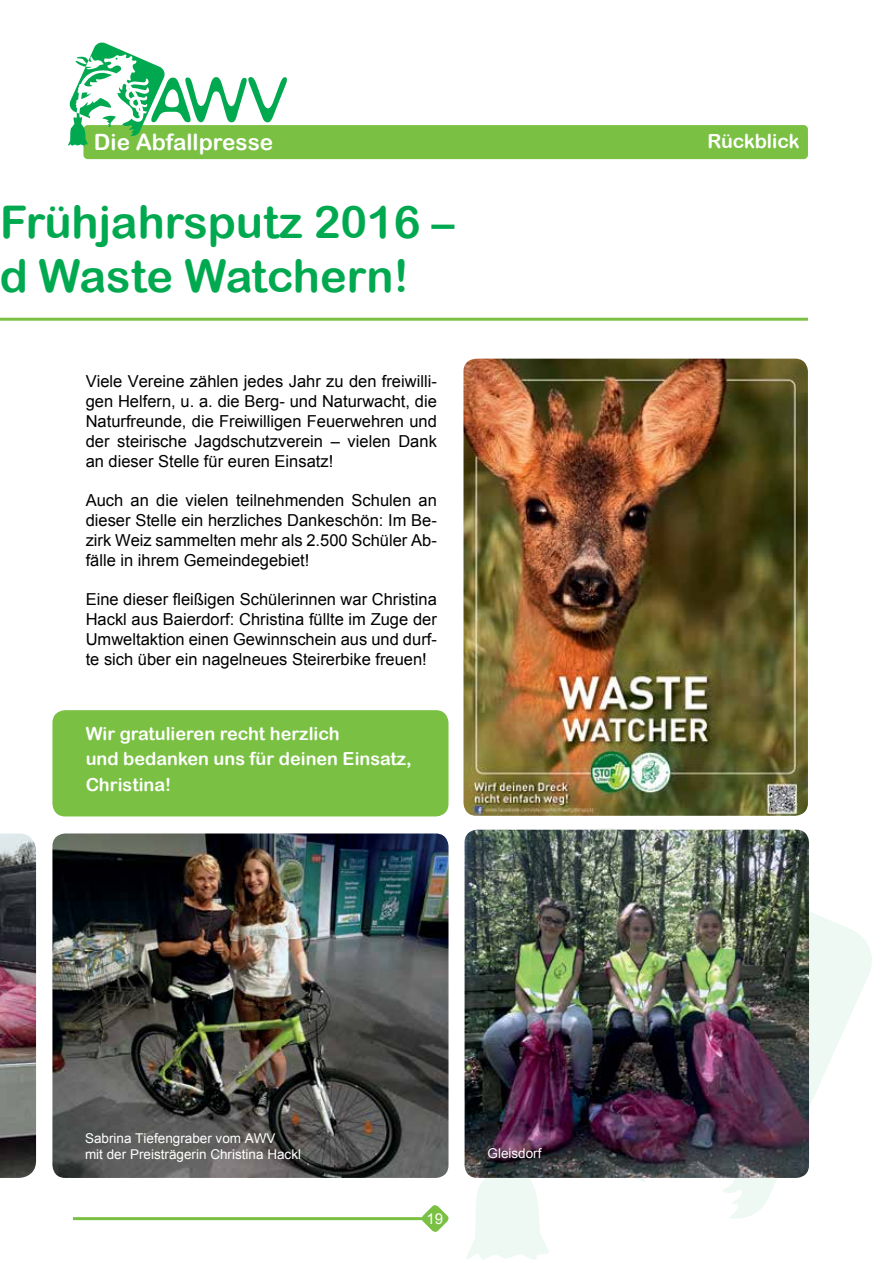
<style>
.page{position:relative;width:893px;height:1263px;background:#fff}
.page>*{position:absolute;margin:0;border:0;box-sizing:border-box;transform-origin:0 0}
.t1{font:45px/54px "Arial Rounded MT Bold";color:#00a94f}
.t2{font:22.5px "Arial Rounded MT Bold";color:#fff}
.t3{font:19.5px "Arial Rounded MT Bold";letter-spacing:-.005em;color:#fff}
.t4{font:18px/25.5px "Arial Rounded MT Bold";color:#fff}
.t5{font:16.5px/19.8px "Arial";color:#000;text-align:justify}
.t6{font:15px "Arial";color:#fff}
.t7{font:13.5px/16.2px "Arial";color:#fff}
</style>
<div class="page">
<svg style="left:420px;top:1205px;width:29px;height:27px"></svg>
<div style="left:83px;top:125px;width:725px;height:34px;background:#7ac143;border-radius:4px"></div>
<svg style="left:68px;top:42px;width:219px;height:104px"></svg>
<svg style="left:475px;top:828px;width:397px;height:365px"></svg>
<svg style="left:466px;top:1178px;width:304px;height:82px"></svg>
<hr style="left:74px;top:1217px;width:353px;height:3px;background:#7ac143">
<div style="left:52px;top:710px;width:396px;height:106px;background:#7ac143;border-radius:13px"></div>
<img style="left:463px;top:359px;width:345px;height:457px">
<hr style="left:0;top:318px;width:808px;height:3px;background:#7ac143">
<img style="left:465px;top:830px;width:344px;height:348px">
<img style="left:52px;top:833px;width:396px;height:345px">
<img style="left:0;top:833px;width:36px;height:345px">
<h2 class="t2" style="left:94px;top:129px;width:181px">Die Abfallpresse</h2>
<p class="t3" style="left:708px;top:130px;width:93px">Rückblick</p>
<h1 class="t1" style="left:-1px;top:195px;width:457px">Frühjahrsputz 2016 – d Waste Watchern!</h1>
<p class="t5" style="left:86px;top:372px;width:353px">Viele Vereine zählen jedes Jahr zu den freiwilli&shy;gen Helfern, u. a. die Berg- und Naturwacht, die Naturfreunde, die Freiwilligen Feuerwehren und der steirische Jagdschutzverein – vielen Dank an dieser Stelle für euren Einsatz!</p>
<p class="t5" style="left:86px;top:491px;width:353px">Auch an die vielen teilnehmenden Schulen an dieser Stelle ein herzliches Dankeschön: Im Be&shy;zirk Weiz sammelten mehr als 2.500 Schüler Ab&shy;fälle in ihrem Gemeindegebiet!</p>
<p class="t5" style="left:86px;top:590px;width:353px">Eine dieser fleißigen Schülerinnen war Christina Hackl aus Baierdorf: Christina füllte im Zuge der Umweltaktion einen Gewinnschein aus und durf&shy;te sich über ein nagelneues Steirerbike freuen!</p>
<p class="t4" style="left:86px;top:721px;width:328px">Wir gratulieren recht herzlich<br>und bedanken uns für deinen Einsatz,<br>Christina!</p>
<p class="t7" style="left:85px;top:1130px;width:218px">Sabrina Tiefengraber vom AWV<br>mit der Preisträgerin Christina Hackl</p>
<p class="t6" style="left:426px;top:1208px;width:18px">19</p>
<p class="t7" style="left:487px;top:1145px;width:56px">Gleisdorf</p>
</div>
